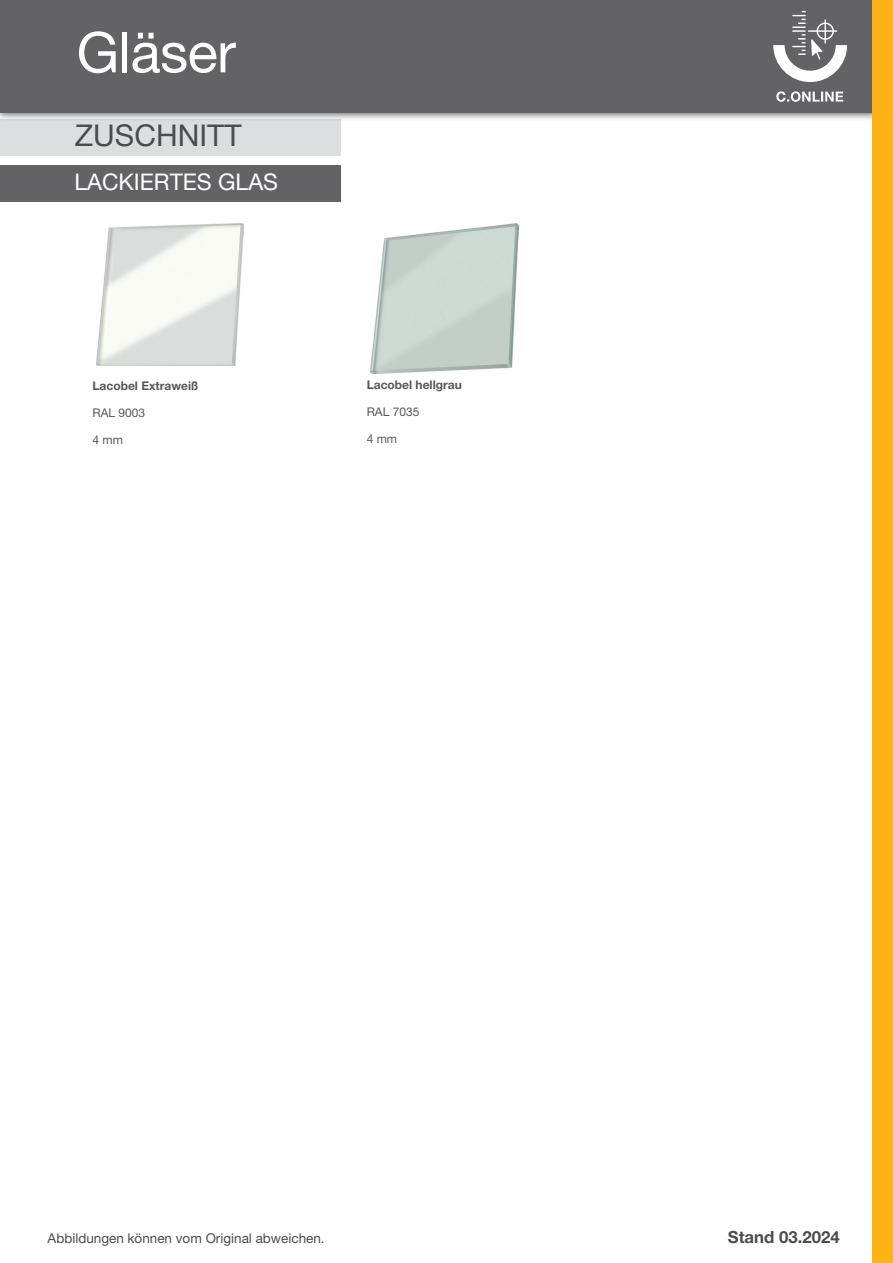
<style>
.page{position:relative;width:893px;height:1263px;background:#fff}
.page>*{position:absolute;margin:0;border:0;box-sizing:border-box;transform-origin:0 0}
.t1{font:56.1px "Helvetica Neue LT Pro";letter-spacing:-.01em;color:#fff}
.t2{font:30px "Helvetica Neue LT Pro";color:#4b4c4d}
.t3{font:22.95px "Helvetica Neue LT Pro";color:#fff}
.t4{font:700 16.8px "Helvetica Neue LT Pro";color:#4b4c4d}
.t5{font:13.5px "Helvetica Neue LT Pro";color:#4b4c4d}
.t6{font:700 12px "Helvetica Neue LT Pro";color:#57585a}
.t7{font:12px "Helvetica Neue LT Pro";color:#57585a}
</style>
<div class="page">
<div style="left:0;top:165px;width:340px;height:37px;background:#636366"></div>
<div style="left:0;top:120px;width:340px;height:36px;background:#dcdddf"></div>
<div style="left:0;top:0;width:883px;height:122px;background:#231f20;opacity:.75"></div>
<div style="left:0;top:0;width:873px;height:113px;background:#636366"></div>
<svg style="left:773px;top:11px;width:74px;height:91px"></svg>
<div style="left:872px;top:0;width:21px;height:1263px;background:#fbb316"></div>
<img style="left:96px;top:224px;width:148px;height:142px">
<img style="left:371px;top:224px;width:147px;height:150px">
<h1 class="t1" style="left:77px;top:19px;width:161px">Gläser</h1>
<h2 class="t2" style="left:75px;top:118px;width:168px">ZUSCHNITT</h2>
<h3 class="t3" style="left:74px;top:168px;width:205px">LACKIERTES GLAS</h3>
<p class="t6" style="left:92px;top:378px;width:107px">Lacobel Extraweiß</p>
<p class="t7" style="left:92px;top:405px;width:54px">RAL 9003</p>
<p class="t7" style="left:92px;top:432px;width:32px">4 mm</p>
<p class="t6" style="left:367px;top:377px;width:97px">Lacobel hellgrau</p>
<p class="t7" style="left:367px;top:405px;width:54px">RAL 7035</p>
<p class="t7" style="left:367px;top:432px;width:32px">4 mm</p>
<p class="t5" style="left:48px;top:1230px;width:279px">Abbildungen können vom Original abweichen.</p>
<p class="t4" style="left:728px;top:1226px;width:113px">Stand 03.2024</p>
</div>
